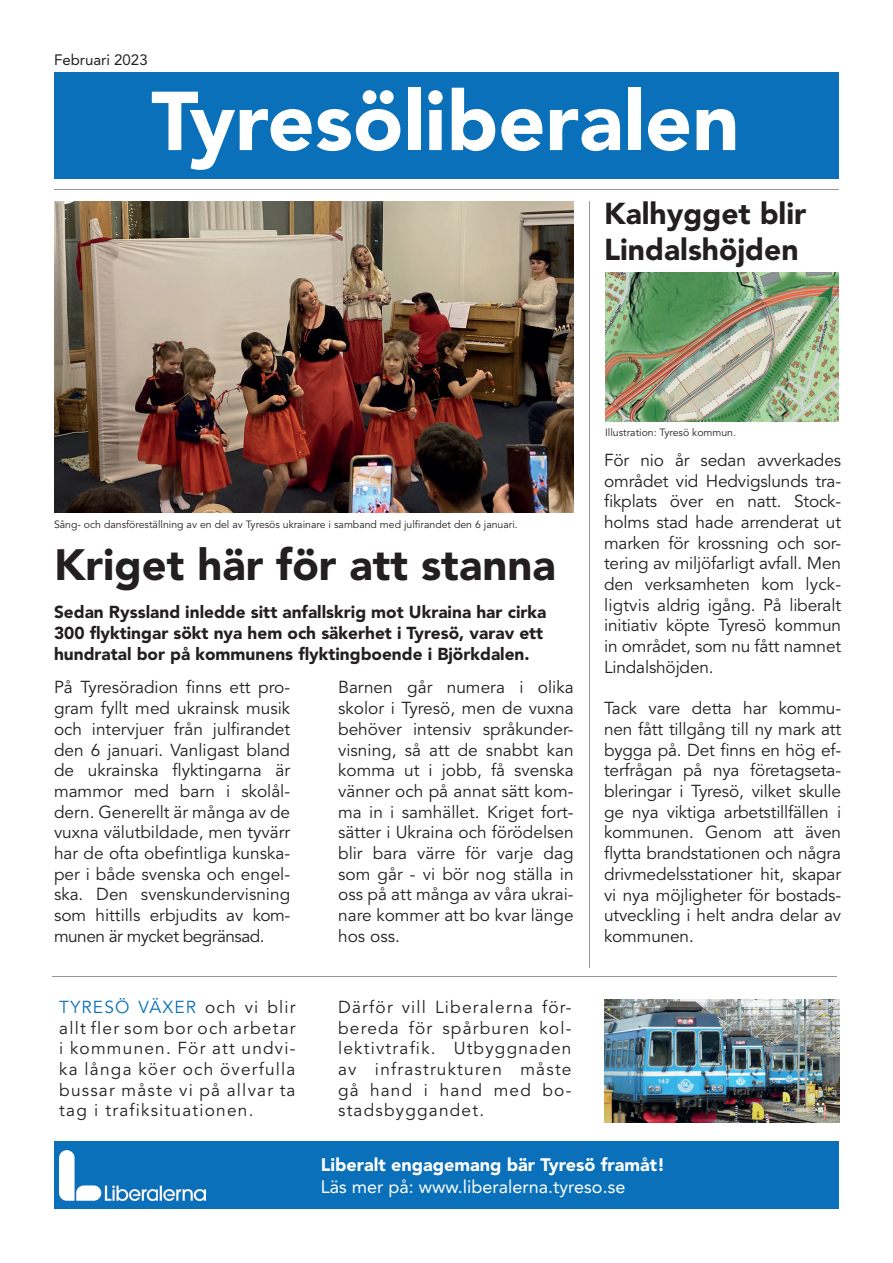
<style>
.page{position:relative;width:893px;height:1263px;background:#fff}
.page>*{position:absolute;margin:0;border:0;box-sizing:border-box;transform-origin:0 0}
.t1{font:900 82.5px "Avenir LT Std";color:#fff}
.t2{font:900 43.5px "Avenir LT Std";color:#231f20}
.t3{font:900 30px/36px "Avenir LT Std";color:#231f20}
.t4{font:900 18px "Avenir LT Std";color:#fff}
.t5{font:18px "Avenir LT Std";color:#fff}
.t6{font:17.25px/20.7px "Avenir LT Std";color:#231f20;text-align:justify}
.t7{font:900 17.25px/20.7px "Avenir LT Std";color:#231f20}
.t8{font:15px "Avenir LT Std";color:#231f20}
.t9{font:10.5px "Avenir LT Std";color:#231f20}
.s1{color:#0871b9}
</style>
<div class="page">
<div style="left:54px;top:72px;width:785px;height:107px;background:#0970b9"></div>
<hr style="left:54px;top:190px;width:785px;height:1px;background:#939598">
<img style="left:54px;top:201px;width:520px;height:312px">
<hr style="left:589px;top:201px;width:1px;height:766px;background:#939598">
<div style="left:54px;top:1142px;width:785px;height:67px;background:#0970b9"></div>
<img style="left:605px;top:273px;width:233px;height:148px">
<img style="left:59px;top:1150px;width:147px;height:50px">
<hr style="left:52px;top:976px;width:785px;height:1px;background:#939598">
<img style="left:604px;top:1000px;width:235px;height:123px">
<p class="t8" style="left:54px;top:51px;width:95px">Februari 2023</p>
<h1 class="t1" style="left:151px;top:71px;width:590px">Tyresöliberalen</h1>
<h3 class="t3" style="left:604px;top:195px;width:204px">Kalhygget blir<br>Lindalshöjden</h3>
<p class="t9" style="left:54px;top:519px;width:465px">Sång- och dansföreställning av en del av Tyresös ukrainare i samband med julfirandet den 6 januari.</p>
<h2 class="t2" style="left:54px;top:539px;width:503px">Kriget här för att stanna</h2>
<p class="t7" style="left:54px;top:602px;width:494px">Sedan Ryssland inledde sitt anfallskrig mot Ukraina har cirka<br>300 flyktingar sökt nya hem och säkerhet i Tyresö, varav ett hundratal bor på kommunens flyktingboende i Björkdalen.</p>
<p class="t6" style="left:54px;top:678px;width:238px">På Tyresöradion finns ett pro&shy;gram fyllt med ukrainsk musik och intervjuer från julfirandet den 6 januari. Vanligast bland de ukrainska flyktingarna är mammor med barn i skolål&shy;dern. Generellt är många av de vuxna välutbildade, men tyvärr har de ofta obefintliga kunska&shy;per i både svenska och engel&shy;ska. Den svenskundervisning som hittills erbjudits av kom&shy;munen är mycket begränsad.</p>
<p class="t6" style="left:338px;top:678px;width:237px">Barnen går numera i olika skolor i Tyresö, men de vuxna behöver intensiv språkunder&shy;visning, så att de snabbt kan komma ut i jobb, få svenska vänner och på annat sätt kom&shy;ma in i samhället. Kriget fort&shy;sätter i Ukraina och förödelsen blir bara värre för varje dag som går - vi bör nog ställa in oss på att många av våra ukrai&shy;nare kommer att bo kvar länge hos oss.</p>
<p class="t6" style="left:59px;top:997px;width:238px"><span class="s1">TYRESÖ VÄXER</span> och vi blir allt fler som bor och arbetar i kommunen. För att undvi&shy;ka långa köer och överfulla bussar måste vi på allvar ta tag i trafiksituationen.</p>
<p class="t6" style="left:338px;top:997px;width:235px">Därför vill Liberalerna för&shy;bereda för spårburen kol&shy;lektivtrafik. Utbyggnaden av infrastrukturen måste gå hand i hand med bo&shy;stadsbyggandet.</p>
<p class="t9" style="left:605px;top:426px;width:132px">Illustration: Tyresö kommun.</p>
<p class="t6" style="left:604px;top:450px;width:239px">För nio år sedan avverkades området vid Hedvigslunds tra&shy;fikplats över en natt. Stock&shy;holms stad hade arrenderat ut marken för krossning och sor&shy;tering av miljöfarligt avfall. Men den verksamheten kom lyck&shy;ligtvis aldrig igång. På liberalt initiativ köpte Tyresö kommun in området, som nu fått namnet Lindalshöjden.</p>
<p class="t6" style="left:604px;top:698px;width:239px">Tack vare detta har kommu&shy;nen fått tillgång till ny mark att bygga på. Det finns en hög ef&shy;terfrågan på nya företagseta&shy;bleringar i Tyresö, vilket skulle ge nya viktiga arbetstillfällen i kommunen. Genom att även flytta brandstationen och några drivmedelsstationer hit, skapar vi nya möjligheter för bostads&shy;utveckling i helt andra delar av kommunen.</p>
<p class="t4" style="left:321px;top:1154px;width:346px">Liberalt engagemang bär Tyresö framåt!</p>
<p class="t5" style="left:321px;top:1176px;width:306px">Läs mer på: www.liberalerna.tyreso.se</p>
</div>
